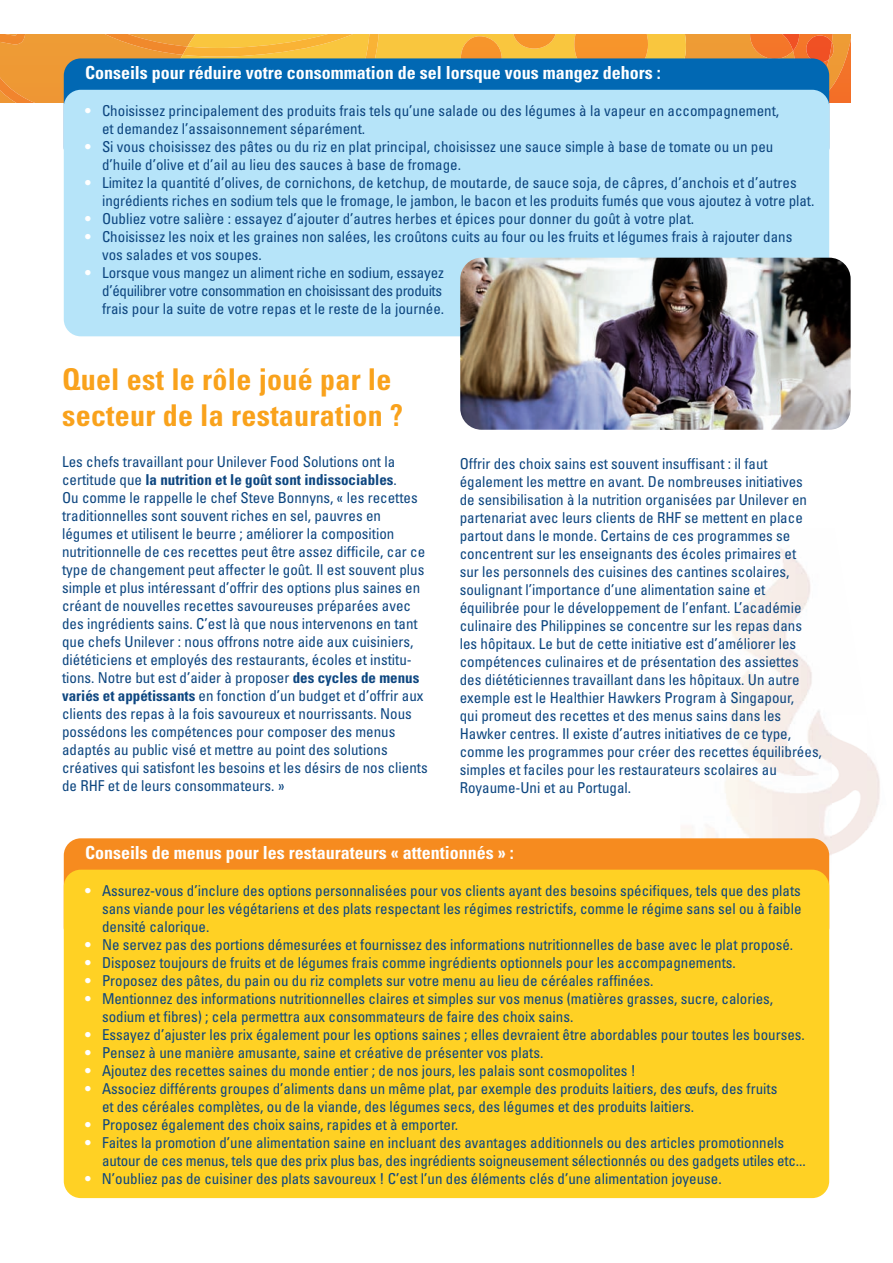
<style>
.page{position:relative;width:893px;height:1263px;background:#fff}
.page>*{position:absolute;margin:0;border:0;box-sizing:border-box;transform-origin:0 0}
.t1{font:700 condensed 30px/36px "Univers";letter-spacing:.01em;color:#f9a21c}
.t2{font:700 condensed 18px "Univers";color:#fff}
.t3{font:condensed 15px/18px "Univers";color:#0d4680}
.s1{font-weight:700;color:#fff}
.s2{font-weight:700}
</style>
<div class="page">
<img style="left:681px;top:548px;width:199px;height:325px">
<img style="left:832px;top:715px;width:34px;height:158px">
<svg style="left:380px;top:34px;width:56px;height:24px"></svg>
<svg style="left:0;top:34px;width:380px;height:68px"></svg>
<svg style="left:436px;top:34px;width:414px;height:68px"></svg>
<div style="left:64px;top:58px;width:765px;height:106px;background:#0168b3;border-radius:17px"></div>
<div style="left:64px;top:90px;width:765px;height:246px;background:#b6e4f9;border-radius:17px"></div>
<div style="left:64px;top:838px;width:765px;height:106px;background:#f68b1f;border-radius:17px"></div>
<div style="left:64px;top:870px;width:765px;height:328px;background:#ffd124;border-radius:17px"></div>
<img style="left:460px;top:258px;width:391px;height:172px;border-radius:21px">
<svg style="left:836px;top:809px;width:44px;height:64px"></svg>
<p class="t2" style="left:85px;top:66px;width:577px">Conseils pour réduire votre consommation de sel lorsque vous mangez dehors :</p>
<p class="t3" style="left:102px;top:103px;width:679px;text-indent:-17px"><span class="s1">•</span> Choisissez principalement des produits frais tels qu’une salade ou des légumes à la vapeur en accompagnement, et demandez l’assaisonnement séparément.</p>
<p class="t3" style="left:102px;top:139px;width:673px;text-indent:-17px"><span class="s1">•</span> Si vous choisissez des pâtes ou du riz en plat principal, choisissez une sauce simple à base de tomate ou un peu d’huile d’olive et d’ail au lieu des sauces à base de fromage.</p>
<p class="t3" style="left:102px;top:175px;width:714px;text-indent:-17px"><span class="s1">•</span> Limitez la quantité d’olives, de cornichons, de ketchup, de moutarde, de sauce soja, de câpres, d’anchois et d’autres ingrédients riches en sodium tels que le fromage, le jambon, le bacon et les produits fumés que vous ajoutez à votre plat.</p>
<p class="t3" style="left:85px;top:211px;width:611px"><span class="s1">•</span> Oubliez votre salière : essayez d’ajouter d’autres herbes et épices pour donner du goût à votre plat.</p>
<p class="t3" style="left:102px;top:229px;width:692px;text-indent:-17px"><span class="s1">•</span> Choisissez les noix et les graines non salées, les croûtons cuits au four ou les fruits et légumes frais à rajouter dans vos salades et vos soupes.</p>
<p class="t3" style="left:102px;top:265px;width:344px;text-indent:-17px"><span class="s1">•</span> Lorsque vous mangez un aliment riche en sodium, essayez d’équilibrer votre consommation en choisissant des produits frais pour la suite de votre repas et le reste de la journée.</p>
<h1 class="t1" style="left:62px;top:363px;width:343px">Quel est le rôle joué par le secteur de la restauration ?</h1>
<p class="t3" style="left:62px;top:454px;width:367px">Les chefs travaillant pour Unilever Food Solutions ont la certitude que <span class="s2">la nutrition et le goût sont indissociables</span>.<br>Ou comme le rappelle le chef Steve Bonnyns, « les recettes traditionnelles sont souvent riches en sel, pauvres en légumes et utilisent le beurre ; améliorer la composition nutritionnelle de ces recettes peut être assez difficile, car ce type de changement peut affecter le goût. Il est souvent plus simple et plus intéressant d’offrir des options plus saines en créant de nouvelles recettes savoureuses préparées avec des ingrédients sains. C’est là que nous intervenons en tant que chefs Unilever : nous offrons notre aide aux cuisiniers, diététiciens et employés des restaurants, écoles et institu&shy;tions. Notre but est d’aider à proposer <span class="s2">des cycles de menus variés et appétissants</span> en fonction d’un budget et d’offrir aux clients des repas à la fois savoureux et nourrissants. Nous possédons les compétences pour composer des menus adaptés au public visé et mettre au point des solutions créatives qui satisfont les besoins et les désirs de nos clients de RHF et de leurs consommateurs. »</p>
<p class="t3" style="left:460px;top:456px;width:364px">Offrir des choix sains est souvent insuffisant : il faut également les mettre en avant. De nombreuses initiatives<br>de sensibilisation à la nutrition organisées par Unilever en partenariat avec leurs clients de RHF se mettent en place partout dans le monde. Certains de ces programmes se concentrent sur les enseignants des écoles primaires et<br>sur les personnels des cuisines des cantines scolaires, soulignant l’importance d’une alimentation saine et équilibrée pour le développement de l’enfant. L’académie culinaire des Philippines se concentre sur les repas dans les hôpitaux. Le but de cette initiative est d’améliorer les compétences culinaires et de présentation des assiettes des diététiciennes travaillant dans les hôpitaux. Un autre exemple est le Healthier Hawkers Program à Singapour,<br>qui promeut des recettes et des menus sains dans les Hawker centres. Il existe d’autres initiatives de ce type, comme les programmes pour créer des recettes équilibrées, simples et faciles pour les restaurateurs scolaires au Royaume-Uni et au Portugal.</p>
<p class="t2" style="left:85px;top:846px;width:430px">Conseils de menus pour les restaurateurs « attentionnés » :</p>
<p class="t3" style="left:102px;top:883px;width:701px;text-align:justify;text-indent:-17px"><span class="s1">•</span> Assurez-vous d’inclure des options personnalisées pour vos clients ayant des besoins spécifiques, tels que des plats sans viande pour les végétariens et des plats respectant les régimes restrictifs, comme le régime sans sel ou à faible densité calorique.</p>
<p class="t3" style="left:85px;top:937px;width:710px"><span class="s1">•</span> Ne servez pas des portions démesurées et fournissez des informations nutritionnelles de base avec le plat proposé.</p>
<p class="t3" style="left:85px;top:955px;width:652px"><span class="s1">•</span> Disposez toujours de fruits et de légumes frais comme ingrédients optionnels pour les accompagnements.</p>
<p class="t3" style="left:85px;top:973px;width:570px"><span class="s1">•</span> Proposez des pâtes, du pain ou du riz complets sur votre menu au lieu de céréales raffinées.</p>
<p class="t3" style="left:102px;top:991px;width:673px;text-indent:-17px"><span class="s1">•</span> Mentionnez des informations nutritionnelles claires et simples sur vos menus (matières grasses, sucre, calories, sodium et fibres) ; cela permettra aux consommateurs de faire des choix sains.</p>
<p class="t3" style="left:85px;top:1027px;width:721px"><span class="s1">•</span> Essayez d’ajuster les prix également pour les options saines ; elles devraient être abordables pour toutes les bourses.</p>
<p class="t3" style="left:85px;top:1045px;width:460px"><span class="s1">•</span> Pensez à une manière amusante, saine et créative de présenter vos plats.</p>
<p class="t3" style="left:85px;top:1063px;width:552px"><span class="s1">•</span> Ajoutez des recettes saines du monde entier ; de nos jours, les palais sont cosmopolites !</p>
<p class="t3" style="left:102px;top:1081px;width:677px;text-indent:-17px"><span class="s1">•</span> Associez différents groupes d’aliments dans un même plat, par exemple des produits laitiers, des œufs, des fruits et des céréales complètes, ou de la viande, des légumes secs, des légumes et des produits laitiers.</p>
<p class="t3" style="left:85px;top:1117px;width:375px"><span class="s1">•</span> Proposez également des choix sains, rapides et à emporter.</p>
<p class="t3" style="left:102px;top:1135px;width:705px;text-indent:-17px"><span class="s1">•</span> Faites la promotion d’une alimentation saine en incluant des avantages additionnels ou des articles promotionnels autour de ces menus, tels que des prix plus bas, des ingrédients soigneusement sélectionnés ou des gadgets utiles etc...</p>
<p class="t3" style="left:85px;top:1171px;width:638px"><span class="s1">•</span> N’oubliez pas de cuisiner des plats savoureux ! C’est l’un des éléments clés d’une alimentation joyeuse.</p>
</div>
